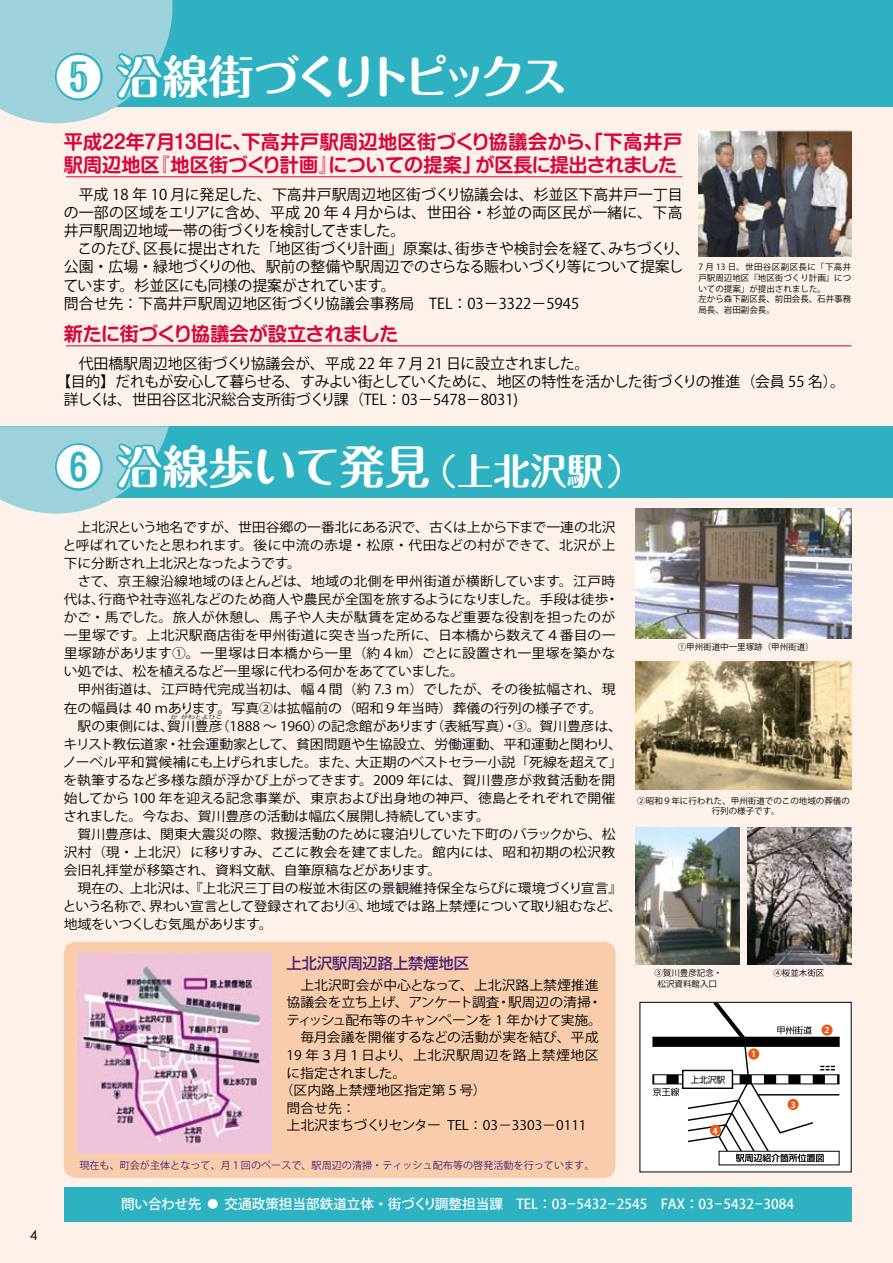
<style>
.page{position:relative;width:893px;height:1263px;background:#fef1ea}
.page>*{position:absolute;margin:0;border:0;box-sizing:border-box;transform-origin:0 0}
.t1{font:700 45.75px "Maru Fo Pro";letter-spacing:-.015em;color:#fff}
.t2{font:700 45.75px "Maru Fo Pro";letter-spacing:-.13em;color:#fff}
.t3{font:700 19.2px/23.4px "Shin M Go Pro De";letter-spacing:-.005em;color:#d7063b}
.t4{font:700 19.2px "Shin M Go Pro De";letter-spacing:-.025em;color:#d7063b}
.t5{font:500 15.15px "Shin Go Pro";color:#492377}
.t6{font:14.85px/18px "Koz Go Pro";color:#000}
.t7{font:14.85px "Koz Go Pro";letter-spacing:-.025em;color:#000}
.t8{font:13.8px "Century Gothic";color:#000}
.t9{font:500 13.65px "Koz Go Pro";color:#fff}
.t10{font:13.2px/18.1px "Koz Go Pro";color:#000;scale:1.05 1}
.t11{font:13.2px "Koz Go Pro";letter-spacing:-.04em;color:#000;scale:1.05 1}
.t12{font:13.2px "Koz Go Pro";letter-spacing:-.02em;color:#000;scale:1.05 1}
.t13{font:13.2px "Koz Go Pro";letter-spacing:.04em;color:#000;scale:1.05 1}
.t14{font:10.05px "Koz Go Pro";color:#492377}
.t15{font:8.7px "Shin Go Pro Regular 90 pv RKSJ H";color:#000}
.t16{font:8.55px/10.6px "Koz Go Pro";color:#000;text-align:center}
.t17{font:8.1px "Koz Go Pro Bold 90 pv RKSJ H";color:#fff;scale:1.06 1}
.t18{font:5.55px "Koz Go Pro";color:#000;scale:1.25 1}
.s1{font-family:"Shin M Go Pro";font-weight:500}
.s2{font-family:"Jun 201 Pro";font-weight:400;font-size:36.6px}
.s3{font-size:36.6px}
.s4{font-size:10.95px}
</style>
<div class="page">
<div style="left:0;top:0;width:893px;height:107px;background:#2eb2c2"></div>
<div style="left:0;top:426px;width:893px;height:71px;background:#2eb2c2"></div>
<svg style="left:0;top:0;width:173px;height:123px"></svg>
<svg style="left:0;top:426px;width:433px;height:87px"></svg>
<svg style="left:439px;top:497px;width:185px;height:1px"></svg>
<div style="left:64px;top:942px;width:551px;height:236px;background:#f9cdab;border-radius:12px"></div>
<div style="left:64px;top:1187px;width:787px;height:34px;background:#2eb2c2"></div>
<hr style="left:66px;top:176px;width:616px;height:1px;background:#d7063b">
<hr style="left:66px;top:345px;width:785px;height:1px;background:#d7063b">
<div style="left:640px;top:1002px;width:211px;height:170px;background:#fff"></div>
<svg style="left:653px;top:1004px;width:187px;height:161px"></svg>
<div style="left:710px;top:1125px;width:11px;height:11px;background:#ea5810;border-radius:50%"></div>
<div style="left:788px;top:1099px;width:11px;height:11px;background:#ea5810;border-radius:50%"></div>
<div style="left:821px;top:1024px;width:12px;height:11px;background:#ea5810;border-radius:50%"></div>
<div style="left:748px;top:1048px;width:11px;height:11px;background:#ea5810;border-radius:50%"></div>
<img style="left:698px;top:131px;width:153px;height:125px">
<img style="left:636px;top:661px;width:215px;height:128px">
<img style="left:78px;top:953px;width:193px;height:200px">
<img style="left:636px;top:508px;width:215px;height:130px">
<img style="left:747px;top:827px;width:104px;height:137px">
<img style="left:636px;top:827px;width:104px;height:137px">
<p class="t8" style="left:30px;top:1227px;width:9px">4</p>
<h1 class="t2" style="left:56px;top:40px;width:513px">❺ 沿線街づくりトピックス</h1>
<h2 class="t3" style="left:64px;top:127px;width:620px">平成22年7月13日に、下高井戸駅周辺地区街づくり協議会から、「下高井戸駅周辺地区『地区街づくり計画』についての提案」が区長に提出されました</h2>
<p class="t6" style="left:63px;top:186px;width:628px">　平成 18 年 10 月に発足した、下高井戸駅周辺地区街づくり協議会は、杉並区下高井戸一丁目の一部の区域をエリアに含め、平成 20 年 4 月からは、世田谷・杉並の両区民が一緒に、下高井戸駅周辺地域一帯の街づくりを検討してきました。<br>　このたび、区長に提出された「地区街づくり計画」原案は、街歩きや検討会を経て、みちづくり、公園・広場・緑地づくりの他、駅前の整備や駅周辺でのさらなる賑わいづくり等について提案しています。杉並区にも同様の提案がされています。<br>問合せ先：下高井戸駅周辺地区街づくり協議会事務局　TEL：03−3322−5945</p>
<h2 class="t4" style="left:64px;top:318px;width:336px">新たに街づくり協議会が設立されました</h2>
<p class="t6" style="left:64px;top:355px;width:527px">　代田橋駅周辺地区街づくり協議会が、平成 22 年 7 月 21 日に設立されました。</p>
<p class="t7" style="left:56px;top:372px;width:790px">【目的】だれもが安心して暮らせる、すみよい街としていくために、地区の特性を活かした街づくりの推進（会員 55 名）。</p>
<p class="t6" style="left:64px;top:391px;width:456px">詳しくは、世田谷区北沢総合支所街づくり課（TEL：03−5478−8031)</p>
<p class="t16" style="left:698px;top:262px;width:154px;text-align:left">7 月 13 日、世田谷区副区長に「下高井戸駅周辺地区『地区街づくり計画』についての提案」が提出されました。<br>左から森下副区長、前田会長、石井事務局長、岩田副会長。</p>
<h1 class="t1" style="left:56px;top:430px;width:588px"><span class="s1">❻</span> 沿線歩いて発見<span class="s2">（</span><span class="s3">上北沢駅</span><span class="s2">）</span></h1>
<p class="t10" style="left:63px;top:518px;width:531px">　上北沢という地名ですが、世田谷郷の一番北にある沢で、古くは上から下まで一連の北沢と呼ばれていたと思われます。後に中流の赤堤・松原・代田などの村ができて、北沢が上下に分断され上北沢となったようです。　<br>　さて、京王線沿線地域のほとんどは、地域の北側を甲州街道が横断しています。江戸時代は、行商や社寺巡礼などのため商人や農民が全国を旅するようになりました。手段は徒歩・かご・馬でした。旅人が休憩し、馬子や人夫が駄賃を定めるなど重要な役割を担ったのが一里塚です。上北沢駅商店街を甲州街道に突き当った所に、日本橋から数えて４番目の一里塚跡があります①。一里塚は日本橋から一里（約４㎞）ごとに設置され一里塚を築かない処では、松を植えるなど一里塚に代わる何かをあてていました。<br>　甲州街道は、江戸時代完成当初は、幅４間（約 7.3 ｍ）でしたが、その後拡幅され、現在の幅員は 40 ｍあります。写真②は拡幅前の（昭和９年当時）葬儀の行列の様子です。<br>　駅の東側には、賀川豊彦</p>
<p class="t18" style="left:171px;top:713px;width:7px">か</p>
<p class="t18" style="left:181px;top:713px;width:35px">がわとよひこ</p>
<p class="t10" style="left:63px;top:717px;width:534px;text-indent:153px">（1888 ～ 1960）の記念館があります（表紙写真）・③。賀川豊彦は、キリスト教伝道家・社会運動家として、貧困問題や生協設立、労働運動、平和運動と関わり、ノーベル平和賞候補にも上げられました。また、大正期のベストセラー小説「死線を超えて」を執筆するなど多様な顔が浮かび上がってきます。2009 年には、賀川豊彦が救貧活動を開始してから 100 年を迎える記念事業が、東京および出身地の神戸、徳島とそれぞれで開催されました。今なお、賀川豊彦の活動は幅広く展開し持続しています。<br>　賀川豊彦は、関東大震災の際、救援活動のために寝泊りしていた下町のバラックから、松沢村（現・上北沢）に移りすみ、ここに教会を建てました。館内には、昭和初期の松沢教会旧礼拝堂が移築され、資料文献、自筆原稿などがあります。<br>　現在の、上北沢は、『上北沢三丁目の桜並木街区の景観維持保全ならびに環境づくり宣言』という名称で、界わい宣言として登録されており④、地域では路上禁煙について取り組むなど、地域をいつくしむ気風があります。</p>
<p class="t5" style="left:287px;top:950px;width:184px">上北沢駅周辺路上禁煙地区</p>
<p class="t10" style="left:287px;top:976px;width:299px">　上北沢町会が中心となって、上北沢路上禁煙推進</p>
<p class="t10" style="left:287px;top:994px;width:302px">協議会を立ち上げ、アンケート調査・駅周辺の清掃・</p>
<p class="t11" style="left:286px;top:1011px;width:302px">ティッシュ配布等のキャンペーンを 1 年かけて実施。</p>
<p class="t12" style="left:287px;top:1029px;width:299px">　毎月会議を開催するなどの活動が実を結び、平成</p>
<p class="t13" style="left:287px;top:1046px;width:299px">19 年３月１日より、上北沢駅周辺を路上禁煙地区</p>
<p class="t11" style="left:287px;top:1064px;width:116px">に指定されました。</p>
<p class="t10" style="left:280px;top:1081px;width:198px">（区内路上禁煙地区指定第５号）</p>
<p class="t10" style="left:287px;top:1099px;width:67px">問合せ先：</p>
<p class="t10" style="left:287px;top:1116px;width:287px">上北沢まちづくりセンター TEL：03−3303−0111</p>
<p class="t14" style="left:79px;top:1158px;width:517px">現在も、町会が主体となって、月１回のペースで、駅周辺の清掃・ティッシュ配布等の啓発活動を行っています。</p>
<p class="t16" style="left:678px;top:642px;width:138px">①甲州街道中一里塚跡（甲州街道）</p>
<p class="t16" style="left:637px;top:795px;width:214px">②昭和９年に行われた、甲州街道でのこの地域の葬儀の行列の様子です。</p>
<p class="t16" style="left:654px;top:968px;width:70px">③賀川豊彦記念・</p>
<p class="t16" style="left:773px;top:967px;width:53px">④桜並木街区</p>
<p class="t16" style="left:657px;top:978px;width:61px">松沢資料館入口</p>
<p class="t15" style="left:690px;top:1072px;width:37px">上北沢駅</p>
<p class="t17" style="left:713px;top:1125px;width:6px">4</p>
<p class="t17" style="left:751px;top:1049px;width:6px">1</p>
<p class="t17" style="left:791px;top:1099px;width:6px">3</p>
<p class="t17" style="left:825px;top:1025px;width:6px">2</p>
<p class="t9" style="left:121px;top:1196px;width:674px">問い合わせ先 <span class="s4">●</span> 交通政策担当部鉄道立体・街づくり調整担当課　TEL：03−5432−2545　FAX：03−5432−3084</p>
</div>
